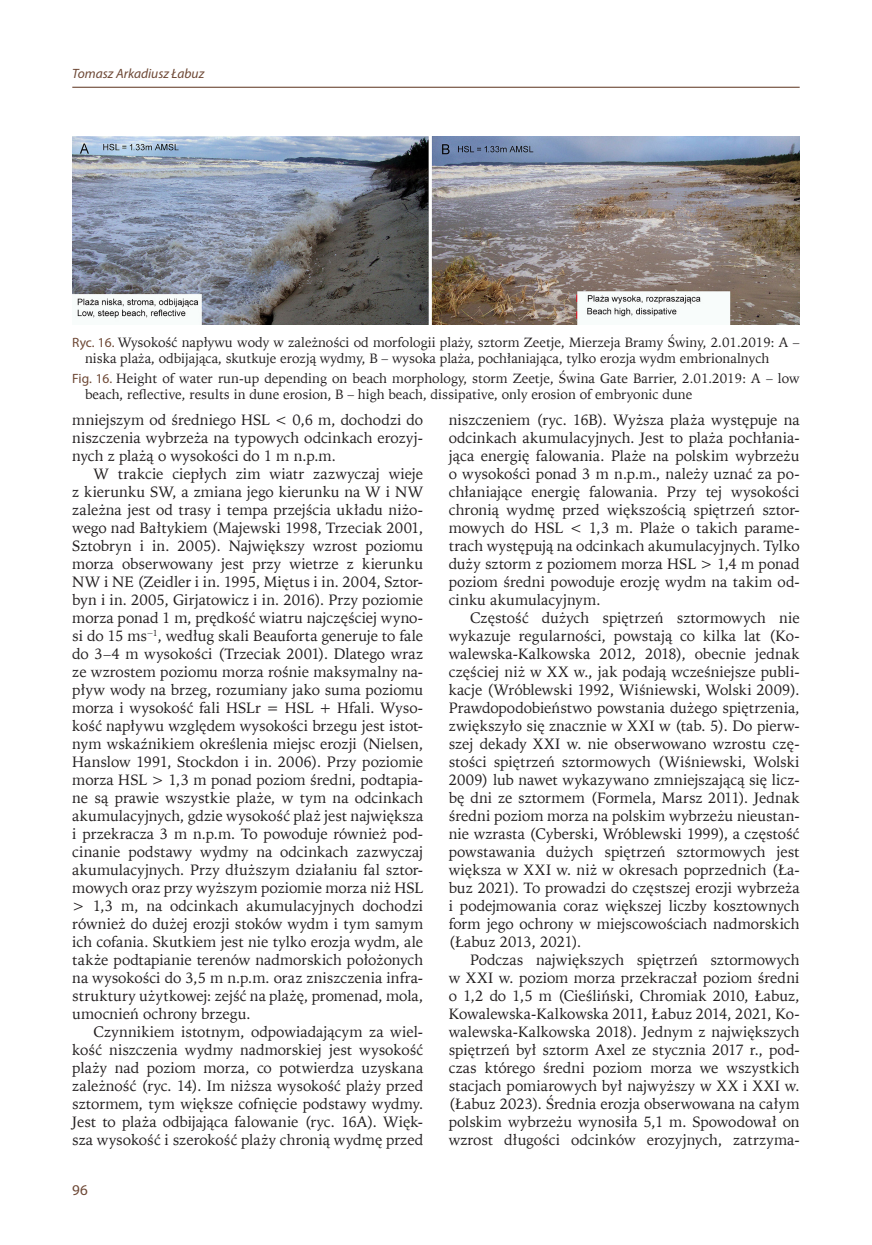
<style>
.page{position:relative;width:872px;height:1245px;background:#fff}
.page>*{position:absolute;margin:0;border:0;box-sizing:border-box;transform-origin:0 0}
.t1{font:15px/18px "Iowan Old St EU";color:#231f20;text-align:justify}
.t2{font:15px "Myriad Pro";color:#6d4734}
.Tytuł_tabeli_ryciny_PL{font:13.5px/16.2px "Iowan Old St EU";color:#231f20}
.Tytuł_tabeli_ryciny_ENG{font:13.5px/16.2px "Iowan Old St EU";color:#231f20}
.t3{font:italic 13.5px "Myriad Pro";color:#6d4734}
.s1{font-family:"Myriad Pro";color:#6d4734}
</style>
<div class="page">
<hr style="left:72px;top:87px;width:727px;height:1px;background:#6d4734">
<img style="left:72px;top:136px;width:727px;height:188px">
<p class="t3" style="left:72px;top:65px;width:133px">Tomasz Arkadiusz Łabuz</p>
<p class="Tytuł_tabeli_ryciny_PL" style="left:85px;top:335px;width:716px;text-indent:-13px"><span class="s1">Ryc. 16.</span> Wysokość napływu wody w zależności od morfologii plaży, sztorm Zeetje, Mierzeja Bramy Świny, 2.01.2019: A – niska plaża, odbijająca, skutkuje erozją wydmy, B – wysoka plaża, pochłaniająca, tylko erozja wydm embrionalnych</p>
<p class="Tytuł_tabeli_ryciny_ENG" style="left:85px;top:370px;width:716px;text-indent:-13px"><span class="s1">Fig. 16.</span> Height of water run-up depending on beach morphology, storm Zeetje, Świna Gate Barrier, 2.01.2019: A – low beach, reflective, results in dune erosion, B – high beach, dissipative, only erosion of embryonic dune</p>
<p class="t1" style="left:72px;top:411px;width:352px">mniejszym od średniego HSL &lt; 0,6 m, dochodzi do niszczenia wybrzeża na typowych odcinkach erozyj&shy;nych z plażą o wysokości do 1 m n.p.m.</p>
<p class="t1" style="left:72px;top:465px;width:352px;text-indent:21px">W trakcie ciepłych zim wiatr zazwyczaj wieje z kierunku SW, a zmiana jego kierunku na W i NW zależna jest od trasy i tempa przejścia układu niżo&shy;wego nad Bałtykiem (Majewski 1998, Trzeciak 2001, Sztobryn i in. 2005). Największy wzrost poziomu morza obserwowany jest przy wietrze z kierunku NW i NE (Zeidler i in. 1995, Miętus i in. 2004, Sztor&shy;byn i in. 2005, Girjatowicz i in. 2016). Przy poziomie morza ponad 1 m, prędkość wiatru najczęściej wyno&shy;si do 15 ms<sup>−1</sup>, według skali Beauforta generuje to fale do 3–4 m wysokości (Trzeciak 2001). Dlatego wraz ze wzrostem poziomu morza rośnie maksymalny na&shy;pływ wody na brzeg, rozumiany jako suma poziomu morza i wysokość fali HSLr = HSL + Hfali. Wyso&shy;kość napływu względem wysokości brzegu jest istot&shy;nym wskaźnikiem określenia miejsc erozji (Nielsen, Hanslow 1991, Stockdon i in. 2006). Przy poziomie morza HSL &gt; 1,3 m ponad poziom średni, podtapia&shy;ne są prawie wszystkie plaże, w tym na odcinkach akumulacyjnych, gdzie wysokość plaż jest największa i przekracza 3 m n.p.m. To powoduje również pod&shy;cinanie podstawy wydmy na odcinkach zazwyczaj akumulacyjnych. Przy dłuższym działaniu fal sztor&shy;mowych oraz przy wyższym poziomie morza niż HSL &gt; 1,3 m, na odcinkach akumulacyjnych dochodzi również do dużej erozji stoków wydm i tym samym ich cofania. Skutkiem jest nie tylko erozja wydm, ale także podtapianie terenów nadmorskich położonych na wysokości do 3,5 m n.p.m. oraz zniszczenia infra&shy;struktury użytkowej: zejść na plażę, promenad, mola, umocnień ochrony brzegu.</p>
<p class="t1" style="left:72px;top:1023px;width:352px;text-indent:21px">Czynnikiem istotnym, odpowiadającym za wiel&shy;kość niszczenia wydmy nadmorskiej jest wysokość plaży nad poziom morza, co potwierdza uzyskana zależność (ryc. 14). Im niższa wysokość plaży przed sztormem, tym większe cofnięcie podstawy wydmy.<br>Jest to plaża odbijająca falowanie (ryc. 16A). Więk&shy;sza wysokość i szerokość plaży chronią wydmę przed</p>
<p class="t2" style="left:72px;top:1181px;width:17px">96</p>
<p class="t1" style="left:449px;top:411px;width:352px">niszczeniem (ryc. 16B). Wyższa plaża występuje na odcinkach akumulacyjnych. Jest to plaża pochłania&shy;jąca energię falowania. Plaże na polskim wybrzeżu o wysokości ponad 3 m n.p.m., należy uznać za po&shy;chłaniające energię falowania. Przy tej wysokości chronią wydmę przed większością spiętrzeń sztor&shy;mowych do HSL &lt; 1,3 m. Plaże o takich parame&shy;trach występują na odcinkach akumulacyjnych. Tylko duży sztorm z poziomem morza HSL &gt; 1,4 m ponad poziom średni powoduje erozję wydm na takim od&shy;cinku akumulacyjnym.</p>
<p class="t1" style="left:449px;top:609px;width:352px;text-indent:21px">Częstość dużych spiętrzeń sztormowych nie wykazuje regularności, powstają co kilka lat (Ko&shy;walewska-Kalkowska 2012, 2018), obecnie jednak częściej niż w XX w., jak podają wcześniejsze publi&shy;kacje (Wróblewski 1992, Wiśniewski, Wolski 2009).<br>Prawdopodobieństwo powstania dużego spiętrzenia, zwiększyło się znacznie w XXI w (tab. 5). Do pierw&shy;szej dekady XXI w. nie obserwowano wzrostu czę&shy;stości spiętrzeń sztormowych (Wiśniewski, Wolski 2009) lub nawet wykazywano zmniejszającą się licz&shy;bę dni ze sztormem (Formela, Marsz 2011). Jednak średni poziom morza na polskim wybrzeżu nieustan&shy;nie wzrasta (Cyberski, Wróblewski 1999), a częstość powstawania dużych spiętrzeń sztormowych jest większa w XXI w. niż w okresach poprzednich (Ła&shy;buz 2021). To prowadzi do częstszej erozji wybrzeża i podejmowania coraz większej liczby kosztownych form jego ochrony w miejscowościach nadmorskich (Łabuz 2013, 2021).</p>
<p class="t1" style="left:449px;top:951px;width:352px;text-indent:21px">Podczas największych spiętrzeń sztormowych w XXI w. poziom morza przekraczał poziom średni o 1,2 do 1,5 m (Cieśliński, Chromiak 2010, Łabuz, Kowalewska-Kalkowska 2011, Łabuz 2014, 2021, Ko&shy;walewska-Kalkowska 2018). Jednym z największych spiętrzeń był sztorm Axel ze stycznia 2017 r., pod&shy;czas którego średni poziom morza we wszystkich stacjach pomiarowych był najwyższy w XX i XXI w. (Łabuz 2023). Średnia erozja obserwowana na całym polskim wybrzeżu wynosiła 5,1 m. Spowodował on wzrost długości odcinków erozyjnych, zatrzyma-</p>
</div>
